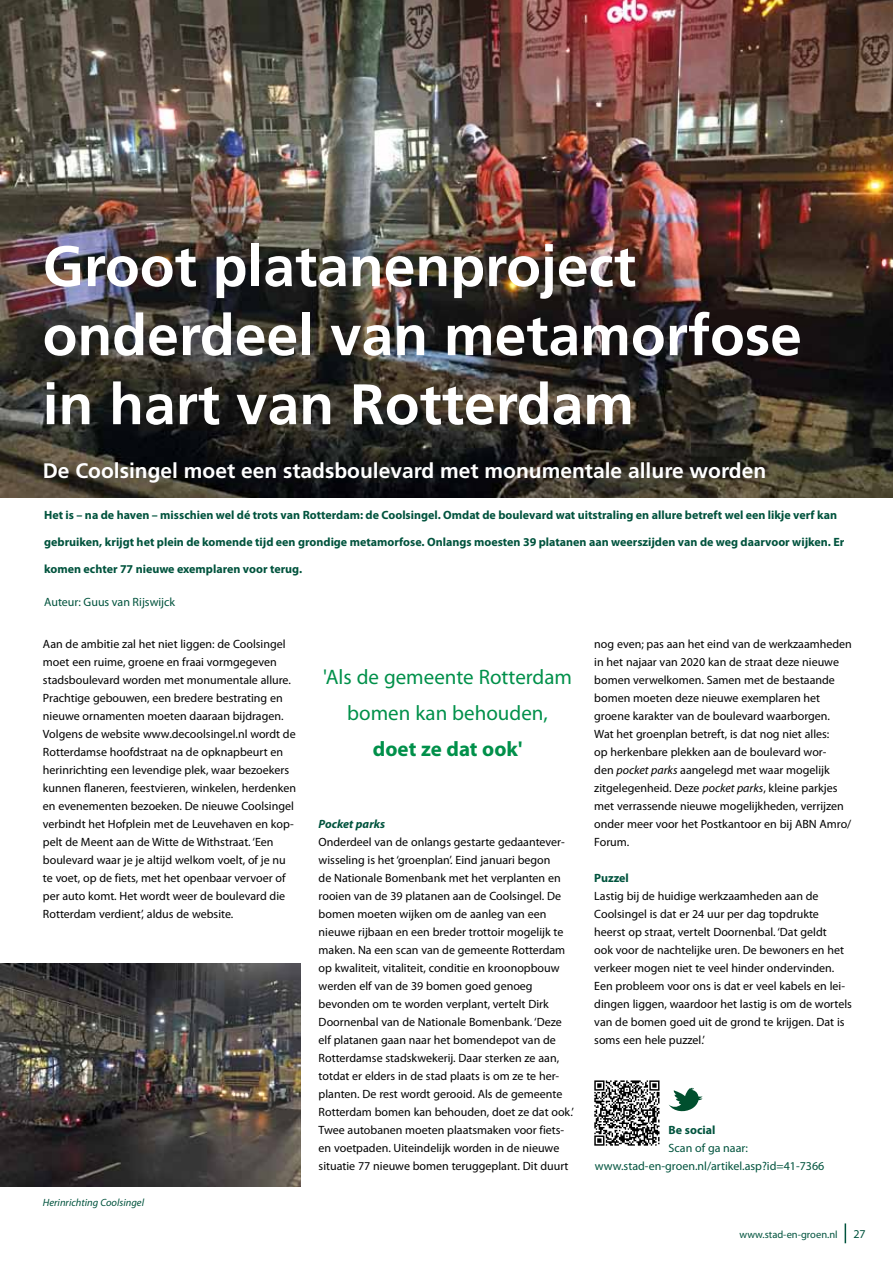
<style>
.page{position:relative;width:893px;height:1263px;background:#fff}
.page>*{position:absolute;margin:0;border:0;box-sizing:border-box;transform-origin:0 0}
.t1{font:700 57px/69px "Frutiger";color:#fff}
.t2{font:700 21px "Frutiger";color:#fff}
.t3{font:21px/36px "Myriad Pro";color:#00904a;text-align:center}
.t4{font:700 21px "Myriad Pro";color:#00904a}
.t5{font:12px/18px "Myriad Pro";color:#000}
.t6{font:700 12px "Myriad Pro";color:#00533d}
.t7{font:12px/18px "Myriad Pro";color:#00533d;text-align:center}
.t8{font:italic 700 12px "Myriad Pro";color:#00533d}
.t9{font:italic 10.5px "Myriad Pro";color:#00533d}
.t10{font:10.5px "Myriad Pro";color:#00533d}
.s1{font-style:italic}
</style>
<div class="page">
<svg style="left:845px;top:1223px;width:1px;height:20px"></svg>
<img style="left:0;top:0;width:893px;height:498px">
<img style="left:0;top:964px;width:301px;height:222px">
<svg style="left:594px;top:1080px;width:65px;height:66px"></svg>
<svg style="left:669px;top:1088px;width:33px;height:23px"></svg>
<h1 class="t1" style="left:43px;top:231px;width:761px">Groot platanenproject onderdeel van metamorfose in hart van Rotterdam</h1>
<h2 class="t2" style="left:43px;top:458px;width:725px">De Coolsingel moet een stadsboulevard met monumentale allure worden</h2>
<p class="t6" style="left:44px;top:507px;width:794px">Het is – na de haven – misschien wel dé trots van Rotterdam: de Coolsingel. Omdat de boulevard wat uitstraling en allure betreft wel een likje verf kan</p>
<p class="t6" style="left:44px;top:534px;width:802px">gebruiken, krijgt het plein de komende tijd een grondige metamorfose. Onlangs moesten 39 platanen aan weerszijden van de weg daarvoor wijken. Er</p>
<p class="t6" style="left:44px;top:561px;width:259px">komen echter 77 nieuwe exemplaren voor terug.</p>
<p class="t7" style="left:44px;top:593px;width:132px">Auteur: Guus van Rijswijck</p>
<p class="t5" style="left:43px;top:635px;width:255px">Aan de ambitie zal het niet liggen: de Coolsingel moet een ruime, groene en fraai vormgegeven stadsboulevard worden met monumentale allure.<br>Prachtige gebouwen, een bredere bestrating en nieuwe ornamenten moeten daaraan bijdragen.<br>Volgens de website www.decoolsingel.nl wordt de Rotterdamse hoofdstraat na de opknapbeurt en herinrichting een levendige plek, waar bezoekers kunnen flaneren, feestvieren, winkelen, herdenken en evenementen bezoeken. De nieuwe Coolsingel verbindt het Hofplein met de Leuvehaven en kop&shy;pelt de Meent aan de Witte de Withstraat. ‘Een boulevard waar je je altijd welkom voelt, of je nu te voet, op de fiets, met het openbaar vervoer of per auto komt. Het wordt weer de boulevard die Rotterdam verdient’, aldus de website.</p>
<p class="t9" style="left:43px;top:1196px;width:103px">Herinrichting Coolsingel</p>
<h2 class="t3" style="left:323px;top:659px;width:250px">'Als de gemeente Rotterdam bomen kan behouden,</h2>
<h2 class="t4" style="left:373px;top:735px;width:151px">doet ze dat ook'</h2>
<p class="t8" style="left:319px;top:816px;width:68px">Pocket parks</p>
<p class="t5" style="left:319px;top:833px;width:257px">Onderdeel van de onlangs gestarte gedaantever&shy;wisseling is het ‘groenplan’. Eind januari begon<br>de Nationale Bomenbank met het verplanten en rooien van de 39 platanen aan de Coolsingel. De bomen moeten wijken om de aanleg van een nieuwe rijbaan en een breder trottoir mogelijk te maken. Na een scan van de gemeente Rotterdam op kwaliteit, vitaliteit, conditie en kroonopbouw werden elf van de 39 bomen goed genoeg bevonden om te worden verplant, vertelt Dirk Doornenbal van de Nationale Bomenbank. ‘Deze elf platanen gaan naar het bomendepot van de Rotterdamse stadskwekerij. Daar sterken ze aan, totdat er elders in de stad plaats is om ze te her&shy;planten. De rest wordt gerooid. Als de gemeente Rotterdam bomen kan behouden, doet ze dat ook.’ Twee autobanen moeten plaatsmaken voor fiets&shy;en voetpaden. Uiteindelijk worden in de nieuwe situatie 77 nieuwe bomen teruggeplant. Dit duurt</p>
<p class="t5" style="left:594px;top:635px;width:259px">nog even; pas aan het eind van de werkzaamheden in het najaar van 2020 kan de straat deze nieuwe bomen verwelkomen. Samen met de bestaande bomen moeten deze nieuwe exemplaren het groene karakter van de boulevard waarborgen.<br>Wat het groenplan betreft, is dat nog niet alles:<br>op herkenbare plekken aan de boulevard wor-<br>den <span class="s1">pocket parks</span> aangelegd met waar mogelijk zitgelegenheid. Deze <span class="s1">pocket parks</span>, kleine parkjes met verrassende nieuwe mogelijkheden, verrijzen onder meer voor het Postkantoor en bij ABN Amro/ Forum.</p>
<p class="t6" style="left:594px;top:870px;width:36px">Puzzel</p>
<p class="t5" style="left:594px;top:887px;width:259px">Lastig bij de huidige werkzaamheden aan de Coolsingel is dat er 24 uur per dag topdrukte heerst op straat, vertelt Doornenbal. ‘Dat geldt<br>ook voor de nachtelijke uren. De bewoners en het verkeer mogen niet te veel hinder ondervinden.<br>Een probleem voor ons is dat er veel kabels en lei&shy;dingen liggen, waardoor het lastig is om de wortels van de bomen goed uit de grond te krijgen. Dat is soms een hele puzzel.’</p>
<p class="t6" style="left:668px;top:1122px;width:48px">Be social</p>
<p class="t7" style="left:595px;top:1139px;width:231px">Scan of ga naar: www.stad-en-groen.nl/artikel.asp?id=41-7366</p>
<p class="t10" style="left:739px;top:1228px;width:100px">www.stad-en-groen.nl</p>
<p class="t7" style="left:853px;top:1224px;width:14px">27</p>
</div>
